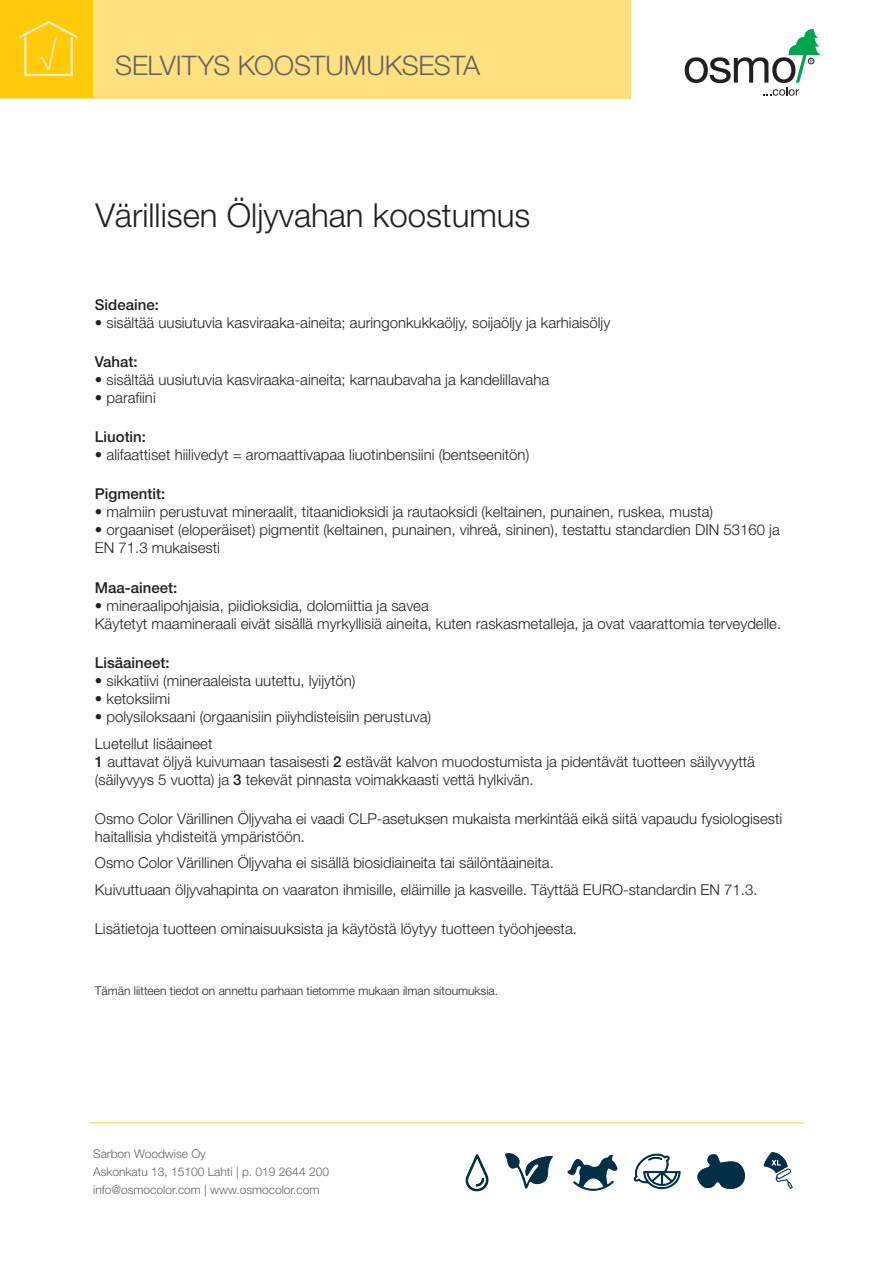
<style>
.page{position:relative;width:893px;height:1263px;background:#fff}
.page>*{position:absolute;margin:0;border:0;box-sizing:border-box;transform-origin:0 0}
.t1{font:300 33px "Helvetica Neue";color:#231f20}
.t2{font:300 27px "Helvetica Neue";letter-spacing:-.01em;color:#636366}
.t3{font:300 15px/18px "Helvetica Neue";color:#231f20}
.t4{font:500 15px "Helvetica Neue";color:#231f20}
.t5{font:300 12px/18px "Helvetica Neue";color:#636366}
.t6{font:300 12px "Helvetica Neue";color:#231f20}
.s1{font-weight:500}
</style>
<div class="page">
<div style="left:0;top:0;width:631px;height:98px;background:#ffe07f"></div>
<div style="left:0;top:1px;width:93px;height:97px;background:#feca0a"></div>
<svg style="left:18px;top:20px;width:60px;height:57px"></svg>
<svg style="left:685px;top:29px;width:136px;height:67px"></svg>
<hr style="left:89px;top:1122px;width:715px;height:1px;background:#fed55c">
<img style="left:465px;top:1153px;width:88px;height:39px">
<img style="left:697px;top:1154px;width:49px;height:36px">
<img style="left:568px;top:1154px;width:49px;height:37px">
<img style="left:633px;top:1153px;width:48px;height:37px">
<img style="left:763px;top:1152px;width:30px;height:37px">
<h2 class="t2" style="left:115px;top:49px;width:366px">SELVITYS KOOSTUMUKSESTA</h2>
<h1 class="t1" style="left:95px;top:195px;width:437px">Värillisen Öljyvahan koostumus</h1>
<p class="t4" style="left:95px;top:295px;width:65px">Sideaine:</p>
<p class="t3" style="left:95px;top:313px;width:517px">• sisältää uusiutuvia kasviraaka-aineita; auringonkukkaöljy, soijaöljy ja karhiaisöljy</p>
<p class="t4" style="left:95px;top:353px;width:44px">Vahat:</p>
<p class="t3" style="left:95px;top:370px;width:456px">• sisältää uusiutuvia kasviraaka-aineita; karnaubavaha ja kandelillavaha</p>
<p class="t3" style="left:95px;top:388px;width:62px">• parafiini</p>
<p class="t4" style="left:95px;top:428px;width:53px">Liuotin:</p>
<p class="t3" style="left:95px;top:446px;width:436px">• alifaattiset hiilivedyt = aromaattivapaa liuotinbensiini (bentseenitön)</p>
<p class="t4" style="left:95px;top:485px;width:72px">Pigmentit:</p>
<p class="t3" style="left:95px;top:503px;width:620px">• malmiin perustuvat mineraalit, titaanidioksidi ja rautaoksidi (keltainen, punainen, ruskea, musta)</p>
<p class="t3" style="left:95px;top:521px;width:686px">• orgaaniset (eloperäiset) pigmentit (keltainen, punainen, vihreä, sininen), testattu standardien DIN 53160 ja<br>EN 71.3 mukaisesti</p>
<p class="t4" style="left:95px;top:578px;width:84px">Maa-aineet:</p>
<p class="t3" style="left:95px;top:596px;width:688px">• mineraalipohjaisia, piidioksidia, dolomiittia ja savea<br>Käytetyt maamineraali eivät sisällä myrkyllisiä aineita, kuten raskasmetalleja, ja ovat vaarattomia terveydelle.</p>
<p class="t4" style="left:95px;top:654px;width:76px">Lisäaineet:</p>
<p class="t3" style="left:95px;top:671px;width:262px">• sikkatiivi (mineraaleista uutettu, lyijytön)</p>
<p class="t3" style="left:95px;top:689px;width:77px">• ketoksiimi</p>
<p class="t3" style="left:95px;top:703px;width:338px;line-height:26.5px">• polysiloksaani (orgaanisiin piiyhdisteisiin perustuva)<br>Luetellut lisäaineet</p>
<p class="t3" style="left:95px;top:752px;width:662px"><span class="s1">1</span> auttavat öljyä kuivumaan tasaisesti <span class="s1">2</span> estävät kalvon muodostumista ja pidentävät tuotteen säilyvyyttä (säilyvyys 5 vuotta) ja <span class="s1">3</span> tekevät pinnasta voimakkaasti vettä hylkivän.</p>
<p class="t3" style="left:95px;top:809px;width:689px">Osmo Color Värillinen Öljyvaha ei vaadi CLP-asetuksen mukaista merkintää eikä siitä vapaudu fysiologisesti haitallisia yhdisteitä ympäristöön.</p>
<p class="t3" style="left:95px;top:849px;width:664px;line-height:26.5px">Osmo Color Värillinen Öljyvaha ei sisällä biosidiaineita tai säilöntäaineita.<br>Kuivuttuaan öljyvahapinta on vaaraton ihmisille, eläimille ja kasveille. Täyttää EURO-standardin EN 71.3.</p>
<p class="t3" style="left:95px;top:919px;width:483px">Lisätietoja tuotteen ominaisuuksista ja käytöstä löytyy tuotteen työohjeesta.</p>
<p class="t6" style="left:95px;top:983px;width:405px">Tämän liitteen tiedot on annettu parhaan tietomme mukaan ilman sitoumuksia.</p>
<p class="t5" style="left:93px;top:1144px;width:237px">Sarbon Woodwise Oy<br>Askonkatu 13, 15100 Lahti | p. 019 2644 200 info@osmocolor.com | www.osmocolor.com</p>
</div>
